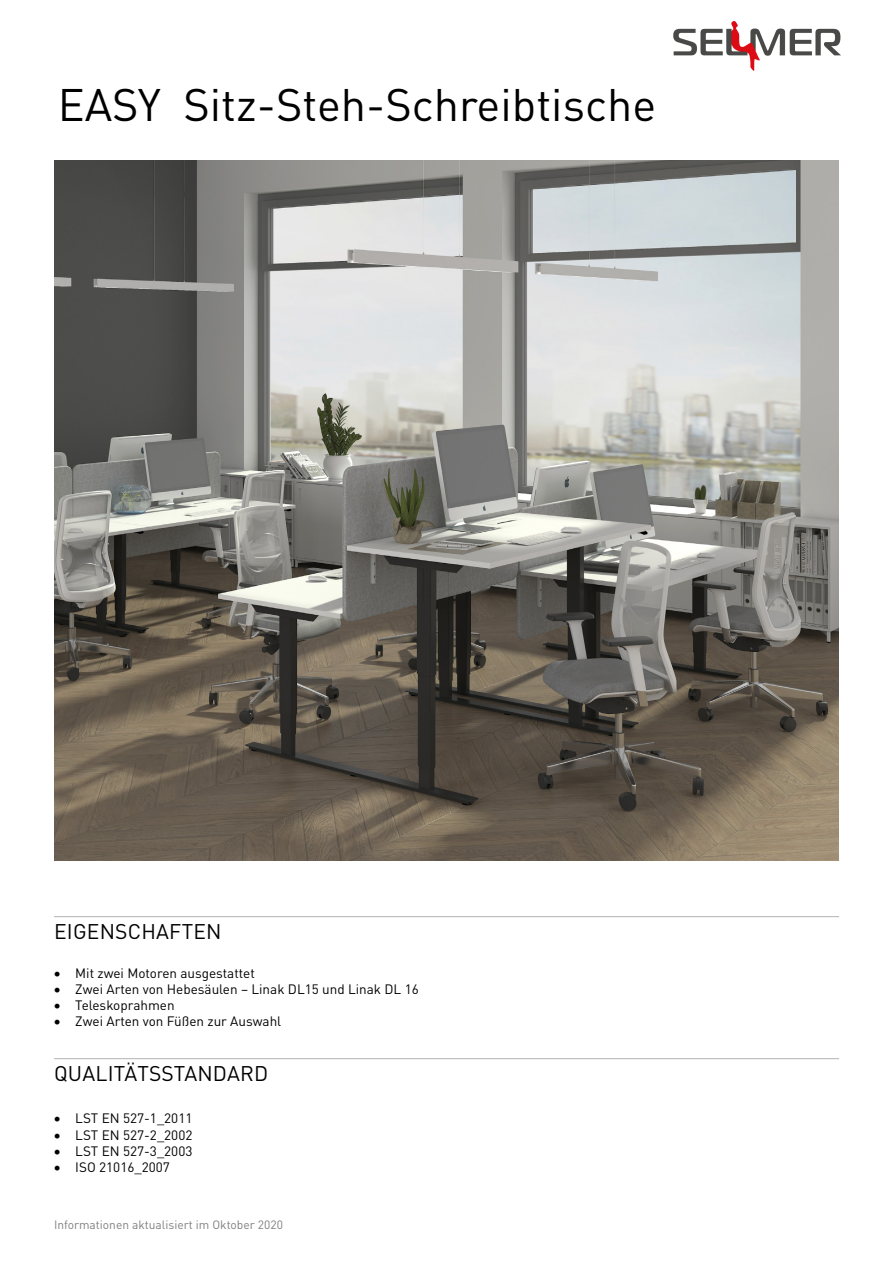
<style>
.page{position:relative;width:893px;height:1263px;background:#fff}
.page>*{position:absolute;margin:0;border:0;box-sizing:border-box;transform-origin:0 0}
.PAV_30{font:45px "DIN Pro";color:#000}
.Pavadinimas_1{font:21px "DIN Pro";letter-spacing:.01em;color:#000}
.t1{font:13.5px "DIN Pro";color:#000}
.t2{font:12px "DIN Pro";color:#808080}
</style>
<div class="page">
<img style="left:54px;top:161px;width:785px;height:700px">
<hr style="left:54px;top:916px;width:785px;height:1px;background:#b2b2b2">
<hr style="left:54px;top:1058px;width:785px;height:1px;background:#b2b2b2">
<img style="left:674px;top:21px;width:167px;height:50px">
<p class="PAV_30" style="left:58px;top:74px;width:600px">EASY Sitz-Steh-Schreibtische</p>
<p class="Pavadinimas_1" style="left:54px;top:917px;width:169px">EIGENSCHAFTEN</p>
<p class="t1" style="left:54px;top:963px;width:202px">• Mit zwei Motoren ausgestattet</p>
<p class="t1" style="left:54px;top:980px;width:366px">• Zwei Arten von Hebesäulen – Linak DL15 und Linak DL 16</p>
<p class="t1" style="left:54px;top:996px;width:122px">• Teleskoprahmen</p>
<p class="t1" style="left:54px;top:1012px;width:229px">• Zwei Arten von Füßen zur Auswahl</p>
<p class="Pavadinimas_1" style="left:54px;top:1059px;width:216px">QUALITÄTSSTANDARD</p>
<p class="t1" style="left:54px;top:1109px;width:140px">• LST EN 527-1_2011</p>
<p class="t1" style="left:54px;top:1125px;width:140px">• LST EN 527-2_2002</p>
<p class="t1" style="left:54px;top:1142px;width:140px">• LST EN 527-3_2003</p>
<p class="t1" style="left:54px;top:1158px;width:117px">• ISO 21016_2007</p>
<p class="t2" style="left:54px;top:1217px;width:230px">Informationen aktualisiert im Oktober 2020</p>
</div>
